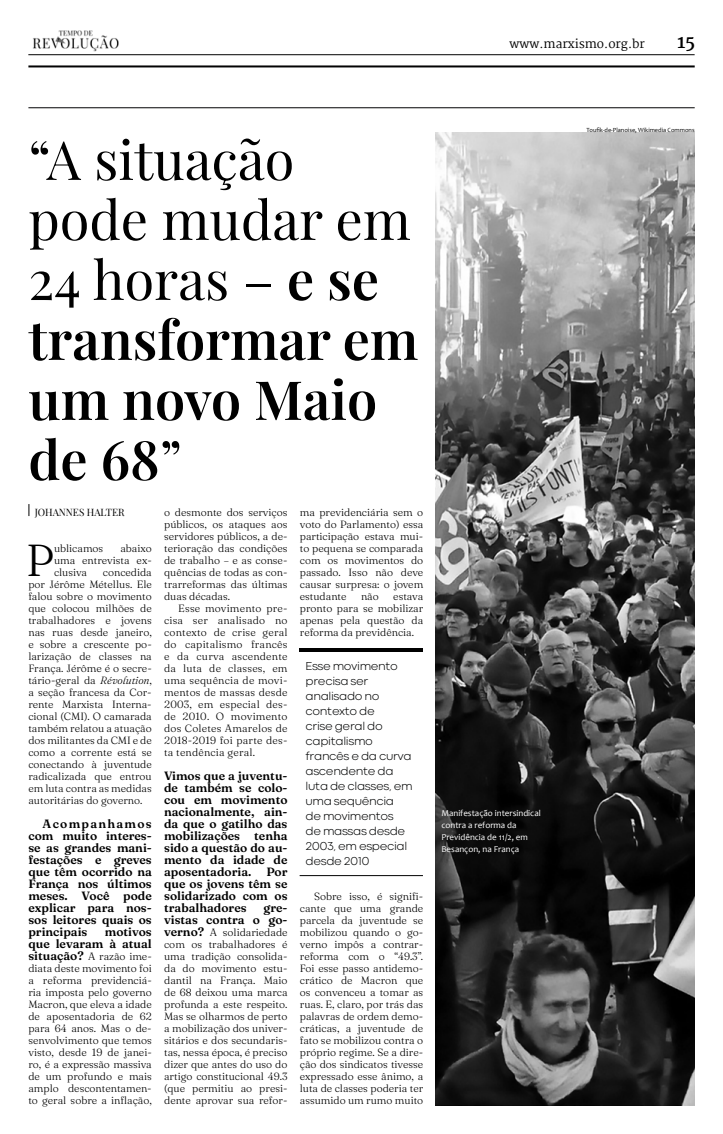
<style>
.page{position:relative;width:723px;height:1134px;background:#fff}
.page>*{position:absolute;margin:0;border:0;box-sizing:border-box;transform-origin:0 0}
.t1{font:54px/60px "Playfair Display";color:#000}
.t2{font:300 44.8px "Fraunces 9 pt";color:#000}
.t3{font:700 18px "Martel";color:#000}
.t4{font:600 12px/12px "Fraunces 9 pt";color:#000;text-align:justify}
.t5{font:300 12px/15px "Codec Cold";letter-spacing:-.03em;color:#010202}
.t6{font:12px "Martel";color:#000}
.t7{font:300 10.5px/12px "Fraunces 9 pt";color:#000;text-align:justify}
.t8{font:10px "Playfair Display";color:#000}
.t9{font:9px/12px "Candara";color:#fff}
.t10{font:6.3px "Candara";color:#000}
.s1{font-weight:600}
.s2{font-style:italic}
.s3{font-weight:600;font-size:12px}
</style>
<div class="page">
<hr style="left:28px;top:54px;width:666px;height:1px;background:#000">
<img style="left:33px;top:30px;width:85px;height:22px">
<hr style="left:28px;top:65px;width:667px;height:2px;background:#020203">
<hr style="left:28px;top:108px;width:667px;height:1px;background:#020203">
<svg style="left:28px;top:504px;width:1px;height:12px"></svg>
<img style="left:435px;top:132px;width:259px;height:973px">
<hr style="left:300px;top:875px;width:123px;height:1px;background:#000">
<hr style="left:300px;top:648px;width:123px;height:3px;background:#000">
<p class="t6" style="left:509px;top:37px;width:137px">www.marxismo.org.br</p>
<h3 class="t3" style="left:677px;top:31px;width:20px">15</h3>
<h1 class="t1" style="left:28px;top:125px;width:391px">“A situação pode mudar em<br>24 horas – <span class="s1">e se transformar em um novo Maio de 68</span>”</h1>
<p class="t8" style="left:35px;top:504px;width:91px">JOHANNES HALTER</p>
<h2 class="t2" style="left:26px;top:525px;width:30px">P</h2>
<p class="t7" style="left:54px;top:542px;width:51px">ublicamos</p>
<p class="t7" style="left:54px;top:542px;width:99px;text-indent:66px">abaixo uma entrevista ex&shy;clusiva</p>
<p class="t7" style="left:28px;top:566px;width:125px;text-indent:74px">concedida por Jérôme Métellus. Ele falou sobre o movimento que colocou milhões de trabalhadores e jovens nas ruas desde janeiro, e sobre a crescente po&shy;larização de classes na França. Jérôme é o secre&shy;tário-geral da <span class="s2">Révolution</span>, a seção francesa da Cor&shy;rente Marxista Interna&shy;cional (CMI). O camarada também relatou a atuação dos militantes da CMI e de como a corrente está se conectando à juventude radicalizada que entrou em luta contra as medidas autoritárias do governo.</p>
<p class="t4" style="left:28px;top:817px;width:125px;text-indent:14px">Acompanhamos com muito interes&shy;se as grandes mani&shy;festações e greves que têm ocorrido na França nos últimos meses. Você pode explicar para nos&shy;sos leitores quais os principais</p>
<p class="t4" style="left:28px;top:925px;width:125px;text-align:right">motivos<br>que levaram à atual</p>
<p class="t7" style="left:28px;top:950px;width:125px"><span class="s3">situação?</span> A razão ime&shy;diata deste movimento foi a reforma previdenciá&shy;ria imposta pelo governo Macron, que eleva a idade de aposentadoria de 62 para 64 anos. Mas o de&shy;senvolvimento que temos visto, desde 19 de janei&shy;ro, é a expressão massiva de um profundo e mais amplo descontentamen&shy;to geral sobre a inflação,</p>
<p class="t7" style="left:164px;top:506px;width:125px">o desmonte dos serviços públicos, os ataques aos servidores públicos, a de&shy;terioração das condições de trabalho – e as conse&shy;quências de todas as con&shy;trarreformas das últimas duas décadas.</p>
<p class="t7" style="left:164px;top:602px;width:125px;text-indent:14px">Esse movimento pre&shy;cisa ser analisado no contexto de crise geral do capitalismo francês e da curva ascendente da luta de classes, em uma sequência de movi&shy;mentos de massas desde 2003, em especial des&shy;de 2010. O movimento dos Coletes Amarelos de 2018-2019 foi parte des&shy;ta tendência geral.</p>
<p class="t4" style="left:164px;top:769px;width:125px">Vimos que a juventu&shy;de também se colo&shy;cou em movimento nacionalmente, ain&shy;da que o gatilho das mobilizações tenha sido a questão do au&shy;mento da idade de aposentadoria.</p>
<p class="t4" style="left:164px;top:865px;width:125px;text-indent:102px">Por que os jovens têm se solidarizado com os trabalhadores</p>
<p class="t4" style="left:164px;top:901px;width:125px;text-align:right">gre-<br>vistas contra o go-</p>
<p class="t7" style="left:164px;top:926px;width:125px"><span class="s3">verno?</span> A solidariedade com os trabalhadores é uma tradição consolida&shy;da do movimento estu&shy;dantil na França. Maio de 68 deixou uma marca profunda a este respeito.<br>Mas se olharmos de perto a mobilização dos univer&shy;sitários e dos secundaris&shy;tas, nessa época, é preciso dizer que antes do uso do artigo constitucional 49.3 (que permitiu ao presi&shy;dente aprovar sua refor-</p>
<p class="t7" style="left:300px;top:506px;width:125px">ma previdenciária sem o voto do Parlamento) essa participação estava mui&shy;to pequena se comparada com os movimentos do passado. Isso não deve causar surpresa: o jovem estudante</p>
<p class="t7" style="left:361px;top:590px;width:19px">não</p>
<p class="t7" style="left:300px;top:590px;width:125px;text-indent:93px">estava pronto para se mobilizar apenas pela questão da reforma da previdência.</p>
<p class="t5" style="left:306px;top:658px;width:109px">Esse movimento precisa ser analisado no contexto de<br>crise geral do capitalismo francês e da curva ascendente da luta de classes, em uma sequência<br>de movimentos<br>de massas desde<br>2003, em especial desde 2010</p>
<p class="t7" style="left:300px;top:890px;width:125px;text-indent:14px">Sobre isso, é signifi&shy;cante que uma grande parcela da juventude se mobilizou quando o go&shy;verno impôs a contrar&shy;reforma com o “49.3”.<br>Foi esse passo antidemo&shy;crático de Macron que os convenceu a tomar as ruas. E, claro, por trás das palavras de ordem demo&shy;cráticas, a juventude de fato se mobilizou contra o próprio regime. Se a dire&shy;ção dos sindicatos tivesse expressado esse ânimo, a luta de classes poderia ter assumido um rumo muito</p>
<p class="t9" style="left:441px;top:807px;width:101px">Manifestação intersindical contra a reforma da<br>Previdência de 11/2, em<br>Besançon, na França</p>
<p class="t10" style="left:586px;top:126px;width:110px">Toufik-de-Planoise, Wikimedia Commons</p>
</div>
